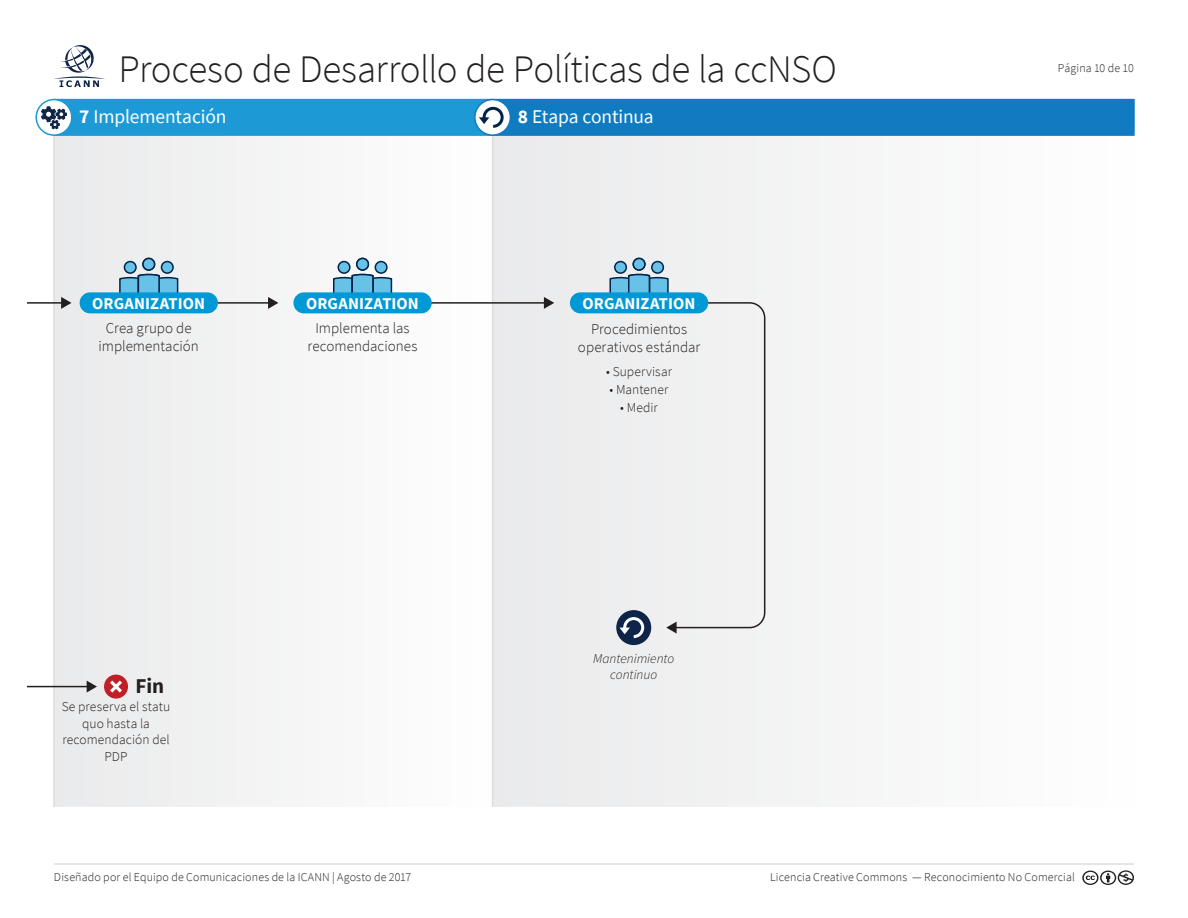
<style>
.page{position:relative;width:1188px;height:918px;background:#fff}
.page>*{position:absolute;margin:0;border:0;box-sizing:border-box;transform-origin:0 0}
.t1{font:300 39px "Source Sans Pro";letter-spacing:-.015em;color:#231f20}
.t2{font:700 21px "Source Sans Pro";color:#231f20}
.t3{font:19.5px "Source Sans Pro";letter-spacing:-.01em;color:#fff}
.t4{font:700 16.5px "Source Sans Pro";letter-spacing:.005em;color:#fff}
.t5{font:300 15px/18px "Source Sans Pro";color:#231f20;text-align:center}
.t6{font:300 13.5px/16.5px "Source Sans Pro";letter-spacing:.005em;color:#231f20;text-align:center}
.t7{font:italic 300 13.5px/16.5px "Source Sans Pro";color:#231f20;text-align:center}
.t8{font:300 12px "Source Sans Pro";letter-spacing:.01em;color:#231f20}
.s1{font-weight:700}
</style>
<div class="page">
<div style="left:54px;top:117px;width:439px;height:690px;background:#f4f4f5"></div>
<hr style="left:53px;top:100px;width:2px;height:707px;background:#dcdddf">
<div style="left:493px;top:117px;width:641px;height:690px;background:#f5f6f6"></div>
<hr style="left:492px;top:100px;width:1px;height:707px;background:#dcdddf">
<div style="left:53px;top:99px;width:440px;height:37px;background:#1d99d6;border:2px solid #1d99d6"></div>
<svg style="left:36px;top:100px;width:36px;height:35px"></svg>
<div style="left:35px;top:99px;width:38px;height:37px;border:2px solid #1d99d6;border-radius:50%"></div>
<svg style="left:41px;top:107px;width:26px;height:22px"></svg>
<div style="left:492px;top:99px;width:643px;height:37px;background:#107bc1;border:2px solid #107bc1"></div>
<div style="left:475px;top:100px;width:35px;height:35px;background:#fff;border-radius:50%"></div>
<div style="left:474px;top:99px;width:37px;height:37px;border:2px solid #107bc1;border-radius:50%"></div>
<svg style="left:479px;top:107px;width:25px;height:21px"></svg>
<svg style="left:104px;top:675px;width:24px;height:24px"></svg>
<hr style="left:217px;top:302px;width:53px;height:2px;background:#231f20">
<svg style="left:268px;top:297px;width:10px;height:12px"></svg>
<hr style="left:27px;top:302px;width:36px;height:2px;background:#231f20">
<svg style="left:61px;top:297px;width:10px;height:12px"></svg>
<hr style="left:27px;top:686px;width:61px;height:1px;background:#231f20">
<svg style="left:87px;top:681px;width:10px;height:12px"></svg>
<div style="left:124px;top:262px;width:12px;height:11px;background:#68c2e8;border-radius:50%"></div>
<div style="left:124px;top:261px;width:13px;height:13px;border:2px solid #002349;border-radius:50%"></div>
<div style="left:162px;top:262px;width:11px;height:11px;background:#68c2e8;border-radius:50%"></div>
<div style="left:161px;top:261px;width:13px;height:13px;border:2px solid #002349;border-radius:50%"></div>
<div style="left:143px;top:258px;width:12px;height:12px;background:#68c2e8;border-radius:50%"></div>
<div style="left:142px;top:258px;width:13px;height:13px;border:2px solid #002349;border-radius:50%"></div>
<svg style="left:119px;top:274px;width:60px;height:18px"></svg>
<div style="left:80px;top:293px;width:137px;height:20px;background:#0099d5;border-radius:10px"></div>
<div style="left:80px;top:292px;width:138px;height:21px;border:2px solid #0099d5;border-radius:10px"></div>
<hr style="left:431px;top:302px;width:115px;height:2px;background:#231f20">
<svg style="left:544px;top:297px;width:10px;height:12px"></svg>
<div style="left:338px;top:262px;width:12px;height:11px;background:#68c2e8;border-radius:50%"></div>
<div style="left:338px;top:261px;width:13px;height:13px;border:2px solid #002349;border-radius:50%"></div>
<div style="left:375px;top:262px;width:12px;height:11px;background:#68c2e8;border-radius:50%"></div>
<div style="left:375px;top:261px;width:13px;height:13px;border:2px solid #002349;border-radius:50%"></div>
<div style="left:357px;top:258px;width:11px;height:12px;background:#68c2e8;border-radius:50%"></div>
<div style="left:356px;top:258px;width:13px;height:13px;border:2px solid #002349;border-radius:50%"></div>
<svg style="left:333px;top:274px;width:60px;height:18px"></svg>
<div style="left:294px;top:293px;width:137px;height:20px;background:#0099d5;border-radius:10px"></div>
<div style="left:293px;top:292px;width:139px;height:21px;border:2px solid #0099d5;border-radius:10px"></div>
<div style="left:615px;top:262px;width:11px;height:11px;background:#68c2e8;border-radius:50%"></div>
<div style="left:614px;top:261px;width:13px;height:13px;border:2px solid #002349;border-radius:50%"></div>
<div style="left:652px;top:262px;width:11px;height:11px;background:#68c2e8;border-radius:50%"></div>
<div style="left:651px;top:261px;width:13px;height:13px;border:2px solid #002349;border-radius:50%"></div>
<div style="left:633px;top:258px;width:12px;height:12px;background:#68c2e8;border-radius:50%"></div>
<div style="left:633px;top:258px;width:13px;height:13px;border:2px solid #002349;border-radius:50%"></div>
<div style="left:571px;top:293px;width:136px;height:20px;background:#0099d5;border-radius:10px"></div>
<div style="left:570px;top:292px;width:138px;height:21px;border:2px solid #0099d5;border-radius:10px"></div>
<div style="left:616px;top:610px;width:35px;height:35px;background:#0e2448;border-radius:50%"></div>
<svg style="left:609px;top:274px;width:157px;height:364px"></svg>
<hr style="left:54px;top:863px;width:1080px;height:2px;background:#dcdddf">
<svg style="left:54px;top:45px;width:51px;height:42px"></svg>
<svg style="left:1082px;top:870px;width:52px;height:15px"></svg>
<h1 class="t1" style="left:118px;top:45px;width:720px">Proceso de Desarrollo de Políticas de la ccNSO</h1>
<p class="t8" style="left:1058px;top:60px;width:78px">Página 10 de 10</p>
<h3 class="t3" style="left:79px;top:104px;width:149px"><span class="s1">7</span> Implementación</h3>
<h3 class="t3" style="left:518px;top:104px;width:137px"><span class="s1">8</span> Etapa continua</h3>
<h3 class="t4" style="left:92px;top:292px;width:114px">ORGANIZATION</h3>
<p class="t5" style="left:99px;top:319px;width:102px">Crea grupo de implementación</p>
<h2 class="t2" style="left:136px;top:672px;width:30px">Fin</h2>
<p class="t6" style="left:62px;top:699px;width:110px">Se preserva el statu quo hasta la recomendación del<br>PDP</p>
<h3 class="t4" style="left:306px;top:292px;width:114px">ORGANIZATION</h3>
<h3 class="t4" style="left:583px;top:292px;width:114px">ORGANIZATION</h3>
<p class="t5" style="left:578px;top:320px;width:124px">Procedimientos operativos estándar</p>
<p class="t6" style="left:606px;top:363px;width:67px">• Supervisar</p>
<p class="t6" style="left:610px;top:381px;width:60px">• Mantener</p>
<p class="t6" style="left:620px;top:399px;width:39px">• Medir</p>
<p class="t5" style="left:308px;top:319px;width:111px">Implementa las recomendaciones</p>
<p class="t7" style="left:593px;top:650px;width:83px">Mantenimiento continuo</p>
<p class="t8" style="left:54px;top:870px;width:359px">Diseñado por el Equipo de Comunicaciones de la ICANN | Agosto de 2017</p>
<p class="t8" style="left:770px;top:870px;width:306px">Licencia Creative Commons — Reconocimiento No Comercial</p>
</div>
